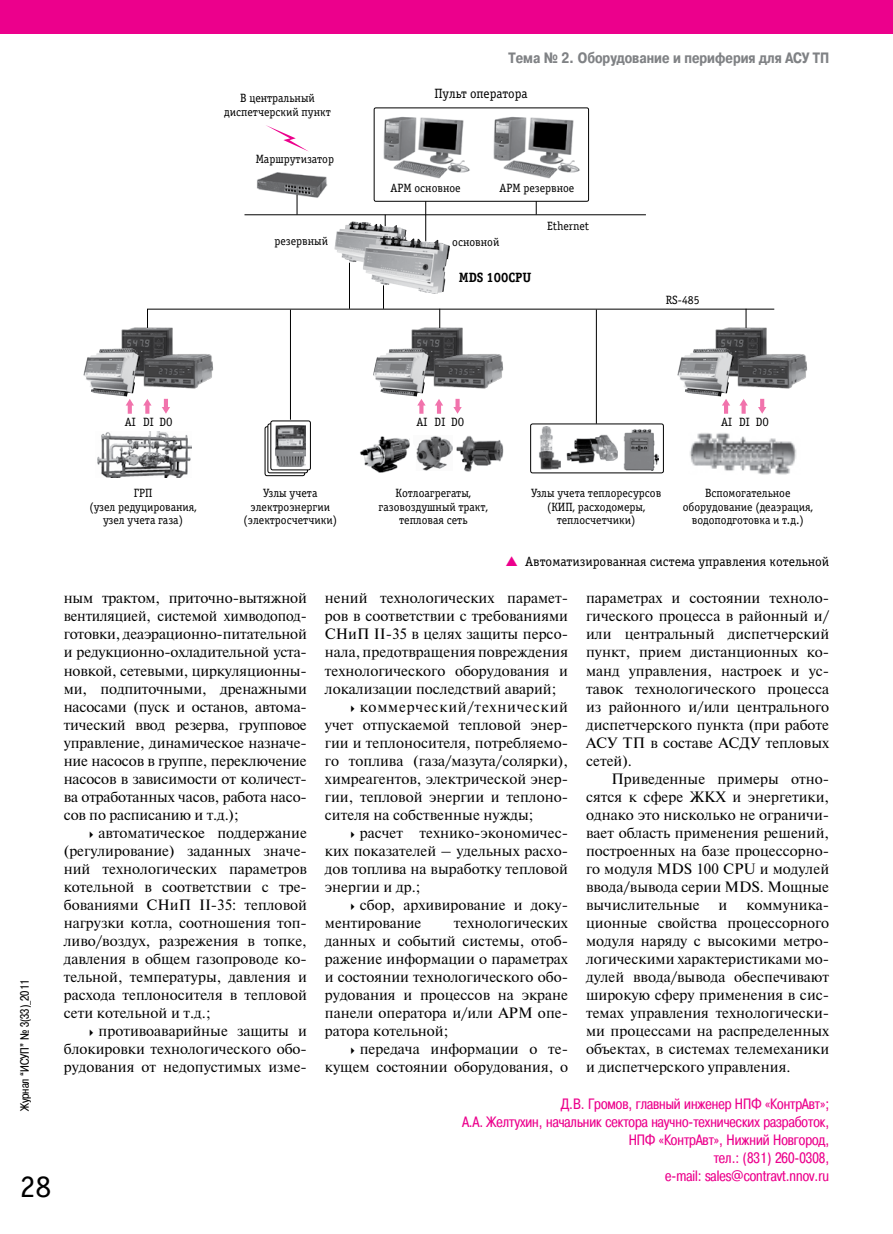
<style>
.page{position:relative;width:893px;height:1234px;background:#fff}
.page>*{position:absolute;margin:0;border:0;box-sizing:border-box;transform-origin:0 0}
.t1{font:31.5px "Officina Serif C";color:#000}
.t2{font:15px/18px "Newton";color:#000;text-align:justify}
.t3{font:15px/18px "Pragmatica Cond C";color:#ec008c;text-align:right}
.t4{font:700 15px "Pragmatica Cond C";color:#808285}
.t5{font:15px "Newton";letter-spacing:.05em;color:#000}
.t6{font:13.5px "Officina Serif C";color:#000}
.t7{font:700 13.5px "Officina Serif C";color:#000}
.t8{font:12px/13.5px "Officina Serif C";color:#000;text-align:center}
.t9{font:12px "Pragmatica Cond C";color:#000}
</style>
<div class="page">
<div style="left:0;top:0;width:893px;height:34px;background:#ec008c"></div>
<div style="left:530px;top:423px;width:134px;height:50px;border:1px solid #000;border-radius:2px"></div>
<svg style="left:265px;top:426px;width:40px;height:49px"></svg>
<div style="left:265px;top:426px;width:40px;height:50px;border:1px solid #000;border-radius:2px"></div>
<svg style="left:268px;top:424px;width:39px;height:48px"></svg>
<div style="left:267px;top:423px;width:41px;height:50px;border:1px solid #000;border-radius:2px"></div>
<img style="left:334px;top:221px;width:68px;height:41px">
<img style="left:417px;top:436px;width:35px;height:34px">
<img style="left:360px;top:436px;width:57px;height:37px">
<img style="left:456px;top:436px;width:48px;height:36px">
<div style="left:374px;top:107px;width:215px;height:95px;border:1px solid #000;border-radius:2px"></div>
<img style="left:383px;top:116px;width:87px;height:62px">
<img style="left:493px;top:116px;width:87px;height:62px">
<hr style="left:244px;top:214px;width:402px;height:1px;background:#000">
<hr style="left:148px;top:309px;width:626px;height:1px;background:#000">
<hr style="left:425px;top:201px;width:1px;height:40px;background:#000">
<hr style="left:349px;top:262px;width:1px;height:47px;background:#000">
<svg style="left:383px;top:294px;width:1px;height:15px"></svg>
<svg style="left:147px;top:309px;width:1px;height:17px"></svg>
<hr style="left:290px;top:309px;width:1px;height:110px;background:#000">
<hr style="left:596px;top:309px;width:1px;height:114px;background:#000">
<svg style="left:439px;top:309px;width:1px;height:17px"></svg>
<svg style="left:746px;top:309px;width:1px;height:17px"></svg>
<svg style="left:536px;top:201px;width:1px;height:13px"></svg>
<img style="left:363px;top:236px;width:81px;height:58px">
<img style="left:623px;top:429px;width:36px;height:41px">
<svg style="left:266px;top:125px;width:42px;height:26px"></svg>
<img style="left:257px;top:172px;width:71px;height:27px">
<svg style="left:297px;top:195px;width:1px;height:19px"></svg>
<img style="left:121px;top:326px;width:52px;height:54px">
<img style="left:83px;top:348px;width:47px;height:40px">
<img style="left:142px;top:348px;width:72px;height:41px">
<img style="left:411px;top:326px;width:52px;height:54px">
<img style="left:373px;top:348px;width:46px;height:40px">
<img style="left:432px;top:348px;width:72px;height:41px">
<img style="left:715px;top:326px;width:52px;height:54px">
<img style="left:677px;top:348px;width:46px;height:40px">
<img style="left:736px;top:348px;width:72px;height:41px">
<svg style="left:126px;top:399px;width:8px;height:14px"></svg>
<svg style="left:143px;top:399px;width:9px;height:14px"></svg>
<svg style="left:162px;top:399px;width:8px;height:14px"></svg>
<svg style="left:417px;top:399px;width:9px;height:14px"></svg>
<svg style="left:435px;top:399px;width:8px;height:14px"></svg>
<svg style="left:453px;top:399px;width:9px;height:14px"></svg>
<svg style="left:722px;top:399px;width:8px;height:14px"></svg>
<svg style="left:739px;top:399px;width:9px;height:14px"></svg>
<svg style="left:758px;top:399px;width:8px;height:14px"></svg>
<svg style="left:271px;top:421px;width:39px;height:49px"></svg>
<div style="left:270px;top:420px;width:41px;height:50px;border:1px solid #000;border-radius:2px"></div>
<img style="left:276px;top:425px;width:29px;height:41px">
<img style="left:689px;top:433px;width:108px;height:41px">
<img style="left:539px;top:426px;width:22px;height:44px">
<img style="left:566px;top:434px;width:52px;height:30px">
<img style="left:97px;top:431px;width:94px;height:46px">
<p class="t8" style="left:224px;top:92px;width:108px">В центральный диспетчерский пункт</p>
<p class="t8" style="left:256px;top:152px;width:80px">Маршрутизатор</p>
<p class="t8" style="left:274px;top:234px;width:55px">резервный</p>
<p class="t4" style="left:508px;top:50px;width:322px">Тема № 2. Оборудование и периферия для АСУ ТП</p>
<p class="t6" style="left:434px;top:87px;width:95px">Пульт оператора</p>
<p class="t8" style="left:391px;top:181px;width:72px">АРМ основное</p>
<p class="t8" style="left:499px;top:181px;width:76px">АРМ резервное</p>
<p class="t8" style="left:547px;top:219px;width:44px">Ethernet</p>
<p class="t8" style="left:452px;top:235px;width:49px">основной</p>
<p class="t7" style="left:459px;top:269px;width:74px">MDS 100CPU</p>
<p class="t8" style="left:666px;top:293px;width:35px">RS-485</p>
<p class="t8" style="left:125px;top:415px;width:49px">AI DI DO</p>
<p class="t8" style="left:416px;top:415px;width:49px">AI DI DO</p>
<p class="t8" style="left:721px;top:415px;width:49px">AI DI DO</p>
<p class="t9" style="left:18px;top:1110px;width:134px;rotate:-90deg">Журнал “ИСУП” № 3(33)_2011</p>
<h1 class="t1" style="left:20px;top:1168px;width:33px">28</h1>
<p class="t8" style="left:89px;top:486px;width:109px">ГРП<br>(узел редуцирования, узел учета газа)</p>
<p class="t8" style="left:244px;top:486px;width:95px">Узлы учета электроэнергии (электросчетчики)</p>
<p class="t8" style="left:379px;top:486px;width:111px">Котлоагрегаты, газовоздушный тракт, тепловая сеть</p>
<p class="t8" style="left:531px;top:486px;width:132px">Узлы учета теплоресурсов (КИП, расходомеры, теплосчетчики)</p>
<p class="t8" style="left:683px;top:486px;width:132px">Вспомогательное оборудование (деаэрация, водоподготовка и т.д.)</p>
<p class="t2" style="left:64px;top:588px;width:245px">ным трактом, приточно-вытяжной вентиляцией, системой химводопод&shy;готовки, деаэрационно-питательной и редукционно-охладительной уста&shy;новкой, сетевыми, циркуляционны&shy;ми, подпиточными, дренажными насосами (пуск и останов, автома&shy;тический ввод резерва, групповое управление, динамическое назначе&shy;ние насосов в группе, переключение насосов в зависимости от количест&shy;ва отработанных часов, работа насо&shy;сов по расписанию и т.д.);</p>
<p class="t2" style="left:64px;top:822px;width:245px;text-indent:35px">автоматическое поддержание (регулирование) заданных значе&shy;ний технологических параметров котельной в соответствии с тре&shy;бованиями СНиП II-35: тепловой нагрузки котла, соотношения топ&shy;ливо/воздух, разрежения в топке, давления в общем газопроводе ко&shy;тельной, температуры, давления и расхода теплоносителя в тепловой сети котельной и т.д.;</p>
<p class="t2" style="left:64px;top:1020px;width:245px;text-indent:35px">противоаварийные защиты и блокировки технологического обо&shy;рудования от недопустимых изме-</p>
<p class="t6" style="left:525px;top:554px;width:306px">Автоматизированная система управления котельной</p>
<p class="t2" style="left:325px;top:588px;width:245px">нений технологических парамет-</p>
<p class="t2" style="left:325px;top:606px;width:245px">ров в соответствии с требованиями</p>
<p class="t2" style="left:325px;top:624px;width:245px">СНиП II-35 в целях защиты персо-</p>
<p class="t2" style="left:325px;top:642px;width:245px">нала, предотвращения повреждения</p>
<p class="t2" style="left:325px;top:660px;width:245px">технологического оборудования и</p>
<p class="t2" style="left:325px;top:678px;width:233px">локализации последствий аварий;</p>
<p class="t5" style="left:360px;top:695px;width:210px">коммерческий/технический</p>
<p class="t2" style="left:325px;top:714px;width:245px">учет отпускаемой тепловой энер-</p>
<p class="t2" style="left:325px;top:732px;width:245px">гии и теплоносителя, потребляемо-</p>
<p class="t2" style="left:325px;top:750px;width:245px">го топлива (газа/мазута/солярки),</p>
<p class="t2" style="left:325px;top:768px;width:245px">химреагентов, электрической энер-</p>
<p class="t2" style="left:325px;top:786px;width:245px">гии, тепловой энергии и теплоно-</p>
<p class="t2" style="left:325px;top:804px;width:210px">сителя на собственные нужды;</p>
<p class="t2" style="left:360px;top:822px;width:210px">расчет технико-экономичес-</p>
<p class="t2" style="left:325px;top:840px;width:245px">ких показателей – удельных расхо-</p>
<p class="t2" style="left:325px;top:858px;width:245px">дов топлива на выработку тепловой</p>
<p class="t2" style="left:325px;top:876px;width:97px">энергии и др.;</p>
<p class="t2" style="left:360px;top:894px;width:210px">сбор, архивирование и доку-</p>
<p class="t2" style="left:325px;top:912px;width:98px">ментирование</p>
<p class="t2" style="left:325px;top:912px;width:245px;text-indent:129px">технологических данных и событий системы, отоб&shy;ражение информации о параметрах и состоянии технологического обо&shy;рудования и процессов на экране панели оператора и/или АРМ опе&shy;ратора котельной;</p>
<p class="t2" style="left:325px;top:1038px;width:245px;text-align:right">передача информации о те&shy;кущем состоянии оборудования, о</p>
<p class="t2" style="left:586px;top:588px;width:245px">параметрах и состоянии техноло&shy;гического процесса в районный и/ или центральный диспетчерский пункт, прием дистанционных ко&shy;манд управления, настроек и ус&shy;тавок технологического процесса из районного и/или центрального диспетчерского пункта (при работе АСУ ТП в составе АСДУ тепловых сетей).</p>
<p class="t2" style="left:586px;top:768px;width:245px;text-indent:26px">Приведенные примеры отно&shy;сятся к сфере ЖКХ и энергетики, однако это нисколько не ограничи&shy;вает область применения решений, построенных на базе процессорно&shy;го модуля MDS 100 CPU и модулей ввода/вывода серии MDS. Мощные вычислительные</p>
<p class="t2" style="left:586px;top:894px;width:245px;text-indent:160px">коммуника&shy;ционные свойства процессорного модуля наряду с высокими метро&shy;логическими характеристиками мо&shy;дулей ввода/вывода обеспечивают широкую сферу применения в сис&shy;темах управления технологически&shy;ми процессами на распределенных объектах, в системах телемеханики и диспетчерского управления.</p>
<p class="t2" style="left:719px;top:894px;width:10px">и</p>
<p class="t3" style="left:462px;top:1094px;width:368px">Д.В. Громов, главный инженер НПФ «КонтрАвт»;<br>А.А. Желтухин, начальник сектора научно-технических разработок, НПФ «КонтрАвт», Нижний Новгород,<br>тел.: (831) 260-0308,<br>e-mail: sales@contravt.nnov.ru</p>
</div>
